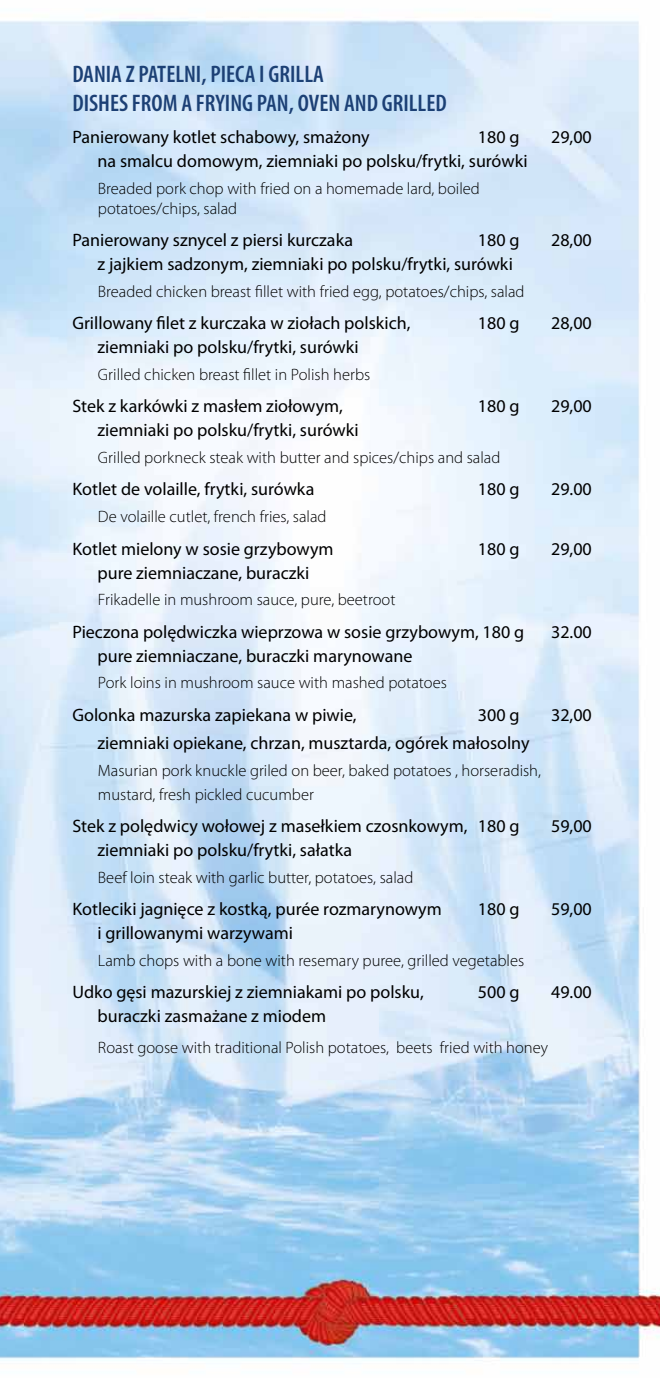
<style>
.page{position:relative;width:660px;height:1378px;background:#fff}
.page>*{position:absolute;margin:0;border:0;box-sizing:border-box;transform-origin:0 0}
.t1{font:600 condensed 24px/28.8px "Myriad Pro";color:#1c4075}
.t2{font:18px "Myriad Pro";color:#000}
.t3{font:300 16.5px/19.8px "Myriad Pro";color:#000}
</style>
<div class="page">
<img style="left:0;top:18px;width:659px;height:1343px">
<h1 class="t1" style="left:72px;top:59px;width:375px">DANIA Z PATELNI, PIECA I GRILLA<br>DISHES FROM A FRYING PAN, OVEN AND GRILLED</h1>
<p class="t2" style="left:72px;top:126px;width:298px">Panierowany kotlet schabowy, smażony</p>
<p class="t2" style="left:477px;top:126px;width:43px">180 g</p>
<p class="t2" style="left:550px;top:126px;width:42px">29,00</p>
<p class="t2" style="left:97px;top:150px;width:431px">na smalcu domowym, ziemniaki po polsku/frytki, surówki</p>
<p class="t3" style="left:98px;top:178px;width:383px">Breaded pork chop with fried on a homemade lard, boiled potatoes/chips, salad</p>
<p class="t2" style="left:72px;top:229px;width:282px">Panierowany sznycel z piersi kurczaka</p>
<p class="t2" style="left:477px;top:229px;width:43px">180 g</p>
<p class="t2" style="left:550px;top:229px;width:42px">28,00</p>
<p class="t2" style="left:97px;top:253px;width:416px">z jajkiem sadzonym, ziemniaki po polsku/frytki, surówki</p>
<p class="t3" style="left:98px;top:281px;width:428px">Breaded chicken breast fillet with fried egg, potatoes/chips, salad</p>
<p class="t2" style="left:72px;top:312px;width:339px">Grillowany filet z kurczaka w ziołach polskich,</p>
<p class="t2" style="left:477px;top:312px;width:43px">180 g</p>
<p class="t2" style="left:550px;top:312px;width:42px">28,00</p>
<p class="t2" style="left:97px;top:336px;width:262px">ziemniaki po polsku/frytki, surówki</p>
<p class="t3" style="left:98px;top:364px;width:274px">Grilled chicken breast fillet in Polish herbs</p>
<p class="t2" style="left:72px;top:395px;width:272px">Stek z karkówki z masłem ziołowym,</p>
<p class="t2" style="left:477px;top:395px;width:43px">180 g</p>
<p class="t2" style="left:550px;top:395px;width:42px">29,00</p>
<p class="t2" style="left:97px;top:419px;width:262px">ziemniaki po polsku/frytki, surówki</p>
<p class="t3" style="left:98px;top:447px;width:403px">Grilled porkneck steak with butter and spices/chips and salad</p>
<p class="t2" style="left:72px;top:478px;width:243px">Kotlet de volaille, frytki, surówka</p>
<p class="t2" style="left:477px;top:478px;width:43px">180 g</p>
<p class="t2" style="left:550px;top:478px;width:42px">29.00</p>
<p class="t3" style="left:98px;top:506px;width:230px">De volaille cutlet, french fries, salad</p>
<p class="t2" style="left:72px;top:537px;width:262px">Kotlet mielony w sosie grzybowym</p>
<p class="t2" style="left:477px;top:537px;width:43px">180 g</p>
<p class="t2" style="left:550px;top:537px;width:42px">29,00</p>
<p class="t2" style="left:97px;top:561px;width:213px">pure ziemniaczane, buraczki</p>
<p class="t3" style="left:98px;top:589px;width:299px">Frikadelle in mushroom sauce, pure, beetroot</p>
<p class="t2" style="left:72px;top:620px;width:453px">Pieczona polędwiczka wieprzowa w sosie grzybowym, 180 g</p>
<p class="t2" style="left:550px;top:620px;width:42px">32.00</p>
<p class="t2" style="left:97px;top:644px;width:316px">pure ziemniaczane, buraczki marynowane</p>
<p class="t3" style="left:98px;top:673px;width:350px">Pork loins in mushroom sauce with mashed potatoes</p>
<p class="t2" style="left:72px;top:703px;width:285px">Golonka mazurska zapiekana w piwie,</p>
<p class="t2" style="left:477px;top:703px;width:43px">300 g</p>
<p class="t2" style="left:550px;top:703px;width:42px">32,00</p>
<p class="t2" style="left:97px;top:732px;width:433px">ziemniaki opiekane, chrzan, musztarda, ogórek małosolny</p>
<p class="t3" style="left:98px;top:758px;width:444px;line-height:24px">Masurian pork knuckle griled on beer, baked potatoes , horseradish, mustard, fresh pickled cucumber</p>
<p class="t2" style="left:72px;top:815px;width:448px">Stek z polędwicy wołowej z masełkiem czosnkowym, 180 g</p>
<p class="t2" style="left:550px;top:815px;width:42px">59,00</p>
<p class="t2" style="left:97px;top:839px;width:256px">ziemniaki po polsku/frytki, sałatka</p>
<p class="t3" style="left:98px;top:867px;width:316px">Beef loin steak with garlic butter, potatoes, salad</p>
<p class="t2" style="left:72px;top:898px;width:370px">Kotleciki jagnięce z kostką, purée rozmarynowym</p>
<p class="t2" style="left:477px;top:898px;width:43px">180 g</p>
<p class="t2" style="left:550px;top:898px;width:42px">59,00</p>
<p class="t2" style="left:97px;top:922px;width:197px">i grillowanymi warzywami</p>
<p class="t3" style="left:98px;top:950px;width:427px">Lamb chops with a bone with resemary puree, grilled vegetables</p>
<p class="t2" style="left:72px;top:981px;width:352px">Udko gęsi mazurskiej z ziemniakami po polsku,</p>
<p class="t2" style="left:477px;top:981px;width:43px">500 g</p>
<p class="t2" style="left:550px;top:981px;width:42px">49.00</p>
<p class="t2" style="left:97px;top:1005px;width:230px">buraczki zasmażane z miodem</p>
<p class="t3" style="left:98px;top:1037px;width:451px">Roast goose with traditional Polish potatoes, beets fried with honey</p>
</div>
